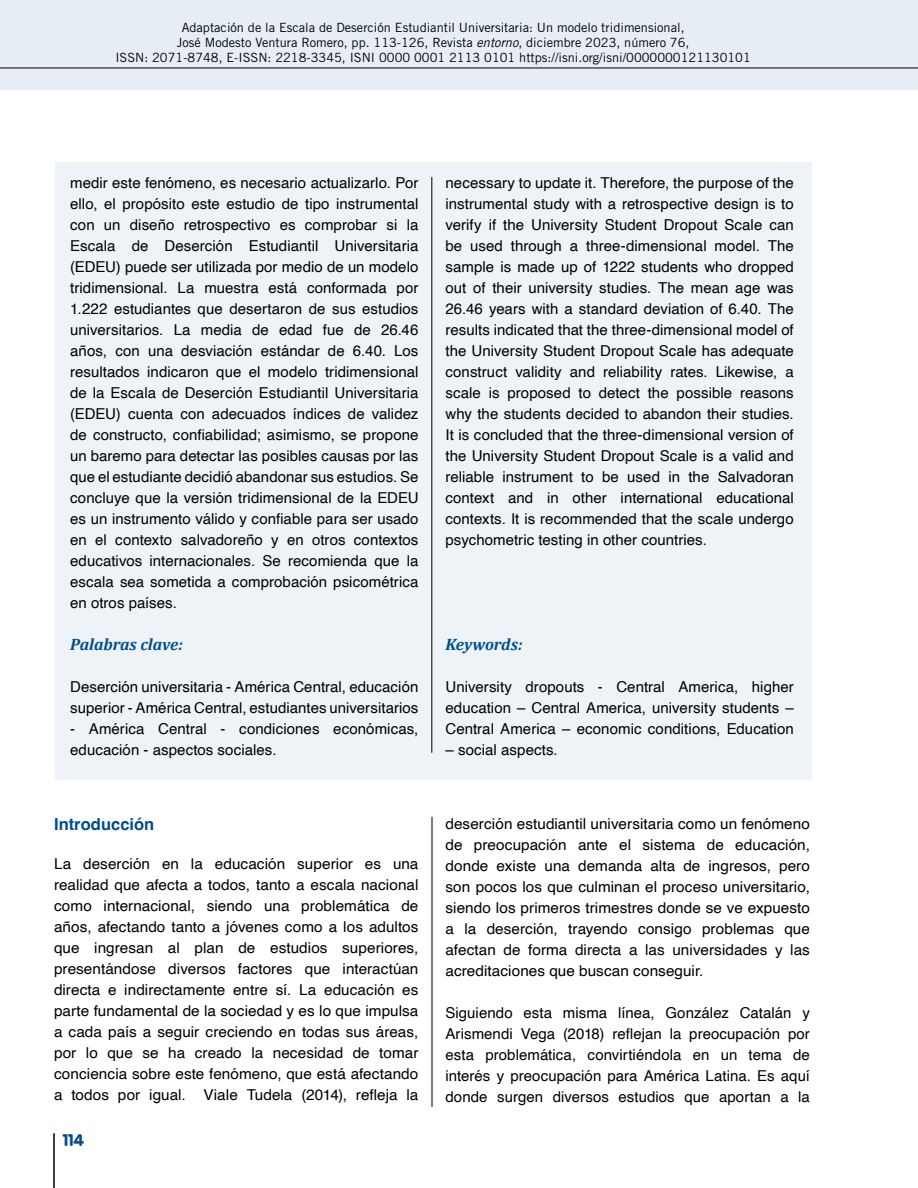
<style>
.page{position:relative;width:918px;height:1188px;background:#fff}
.page>*{position:absolute;margin:0;border:0;box-sizing:border-box;transform-origin:0 0}
.t1{font:italic 700 16.5px "Cambria";color:#004d8f}
.t2{font:700 16.5px "Helvetica";color:#004d8f}
.t3{font:900 16.5px "VAG Rounded";color:#004d8f}
.t4{font:15px/21px "Helvetica";letter-spacing:.005em;color:#000;text-align:justify}
.t5{font:12.75px/15px "Trade Gothic";color:#000;text-align:center}
.s1{font-family:"Trade Gothic LT";font-style:italic}
</style>
<div class="page">
<div style="left:0;top:0;width:918px;height:89px;background:#e6edf4"></div>
<hr style="left:0;top:68px;width:918px;height:1px;background:#000">
<hr style="left:53px;top:1133px;width:2px;height:55px;background:#000">
<div style="left:55px;top:162px;width:757px;height:618px;background:#edf3f7"></div>
<hr style="left:432px;top:177px;width:1px;height:576px;background:#000">
<hr style="left:432px;top:817px;width:1px;height:290px;background:#000">
<p class="t5" style="left:115px;top:20px;width:637px">Adaptación de la Escala de Deserción Estudiantil Universitaria: Un modelo tridimensional,<br>José Modesto Ventura Romero, pp. 113-126, Revista <span class="s1">entorno</span>, diciembre 2023, número 76,<br>ISSN: 2071-8748, E-ISSN: 2218-3345, ISNI 0000 0001 2113 0101 https://isni.org/isni/0000000121130101</p>
<p class="t4" style="left:70px;top:173px;width:350px">medir este fenómeno, es necesario actualizarlo. Por ello, el propósito este estudio de tipo instrumental con un diseño retrospectivo es comprobar si la Escala de Deserción Estudiantil Universitaria (EDEU) puede ser utilizada por medio de un modelo tridimensional. La muestra está conformada por 1.222 estudiantes que desertaron de sus estudios universitarios. La media de edad fue de 26.46 años, con una desviación estándar de 6.40. Los resultados indicaron que el modelo tridimensional de la Escala de Deserción Estudiantil Universitaria (EDEU) cuenta con adecuados índices de validez de constructo, confiabilidad; asimismo, se propone un baremo para detectar las posibles causas por las que el estudiante decidió abandonar sus estudios. Se concluye que la versión tridimensional de la EDEU es un instrumento válido y confiable para ser usado en el contexto salvadoreño y en otros contextos educativos internacionales. Se recomienda que la escala sea sometida a comprobación psicométrica en otros países.</p>
<p class="t1" style="left:70px;top:633px;width:114px">Palabras clave:</p>
<p class="t4" style="left:70px;top:677px;width:350px">Deserción universitaria - América Central, educación superior - América Central, estudiantes universitarios</p>
<p class="t4" style="left:70px;top:719px;width:350px">- América Central - condiciones económicas, educación - aspectos sociales.</p>
<p class="t2" style="left:54px;top:814px;width:102px">Introducción</p>
<p class="t4" style="left:54px;top:853px;width:366px">La deserción en la educación superior es una realidad que afecta a todos, tanto a escala nacional como internacional, siendo una problemática de años, afectando tanto a jóvenes como a los adultos que ingresan al plan de estudios superiores, presentándose diversos factores que interactúan directa e indirectamente entre sí. La educación es parte fundamental de la sociedad y es lo que impulsa a cada país a seguir creciendo en todas sus áreas, por lo que se ha creado la necesidad de tomar conciencia sobre este fenómeno, que está afectando a todos por igual. Viale Tudela (2014), refleja la</p>
<p class="t3" style="left:63px;top:1130px;width:23px">114</p>
<p class="t4" style="left:446px;top:173px;width:350px">necessary to update it. Therefore, the purpose of the instrumental study with a retrospective design is to verify if the University Student Dropout Scale can be used through a three-dimensional model. The sample is made up of 1222 students who dropped out of their university studies. The mean age was 26.46 years with a standard deviation of 6.40. The results indicated that the three-dimensional model of the University Student Dropout Scale has adequate construct validity and reliability rates. Likewise, a scale is proposed to detect the possible reasons why the students decided to abandon their studies.<br>It is concluded that the three-dimensional version of the University Student Dropout Scale is a valid and reliable instrument to be used in the Salvadoran context and in other international educational contexts. It is recommended that the scale undergo psychometric testing in other countries.</p>
<p class="t1" style="left:446px;top:633px;width:78px">Keywords:</p>
<p class="t4" style="left:446px;top:677px;width:350px">University dropouts - Central America, higher education – Central America, university students – Central America – economic conditions, Education</p>
<p class="t4" style="left:446px;top:740px;width:114px">– social aspects.</p>
<p class="t4" style="left:445px;top:813px;width:366px">deserción estudiantil universitaria como un fenómeno de preocupación ante el sistema de educación, donde existe una demanda alta de ingresos, pero son pocos los que culminan el proceso universitario, siendo los primeros trimestres donde se ve expuesto a la deserción, trayendo consigo problemas que afectan de forma directa a las universidades y las acreditaciones que buscan conseguir.</p>
<p class="t4" style="left:446px;top:1002px;width:366px">Siguiendo esta misma línea, González Catalán y Arismendi Vega (2018) reflejan la preocupación por esta problemática, convirtiéndola en un tema de interés y preocupación para América Latina. Es aquí donde surgen diversos estudios que aportan a la</p>
</div>
